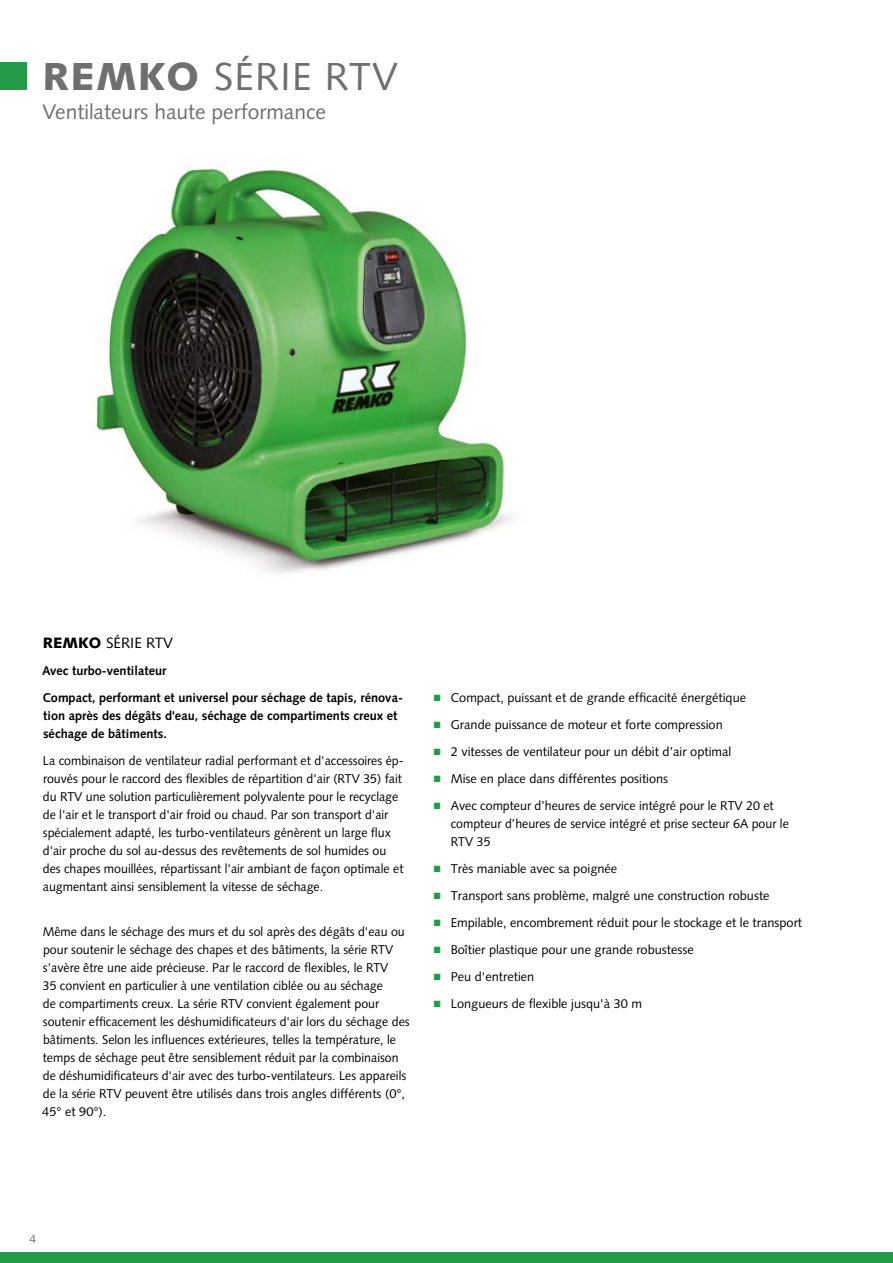
<style>
.page{position:relative;width:893px;height:1263px;background:#fff}
.page>*{position:absolute;margin:0;border:0;box-sizing:border-box;transform-origin:0 0}
.Headline{font:39px "Syntax LT Std";letter-spacing:.03em;color:#706f6f}
.Subheadline{font:21px "Syntax LT Std";color:#706f6f}
.Fliesstext_Headline{font:15px "Syntax LT Std";color:#000}
.Fliesstext{font:12.75px/18px "Syntax LT Std";color:#000}
.Fliesstext_Subheadli{font:700 12.75px/18px "Syntax LT Std";color:#000}
.t1{font:12px "Syntax LT Std";color:#706f6f}
.s1{font-weight:900}
.s2{color:#239c49}
</style>
<div class="page">
<div style="left:0;top:1252px;width:893px;height:11px;background:#239c49"></div>
<div style="left:0;top:62px;width:27px;height:27px;background:#239c49"></div>
<img style="left:95px;top:167px;width:416px;height:406px">
<p class="Headline" style="left:43px;top:53px;width:357px"><span class="s1">REMKO</span> SÉRIE RTV</p>
<p class="Subheadline" style="left:43px;top:99px;width:285px">Ventilateurs haute performance</p>
<p class="Fliesstext_Headline" style="left:43px;top:634px;width:132px"><span class="s1">REMKO</span> SÉRIE RTV</p>
<p class="Fliesstext_Subheadli" style="left:42px;top:662px;width:126px">Avec turbo-ventilateur</p>
<p class="Fliesstext_Subheadli" style="left:42px;top:689px;width:362px">Compact, performant et universel pour séchage de tapis, rénova&shy;tion après des dégâts d'eau, séchage de compartiments creux et séchage de bâtiments.</p>
<p class="Fliesstext" style="left:43px;top:752px;width:362px">La combinaison de ventilateur radial performant et d'accessoires ép&shy;rouvés pour le raccord des flexibles de répartition d'air (RTV 35) fait du RTV une solution particulièrement polyvalente pour le recyclage de l'air et le transport d'air froid ou chaud. Par son transport d'air spécialement adapté, les turbo-ventilateurs génèrent un large flux d'air proche du sol au-dessus des revêtements de sol humides ou des chapes mouillées, répartissant l'air ambiant de façon optimale et augmentant ainsi sensiblement la vitesse de séchage.</p>
<p class="Fliesstext" style="left:42px;top:923px;width:369px">Même dans le séchage des murs et du sol après des dégâts d'eau ou pour soutenir le séchage des chapes et des bâtiments, la série RTV s'avère être une aide précieuse. Par le raccord de flexibles, le RTV<br>35 convient en particulier à une ventilation ciblée ou au séchage<br>de compartiments creux. La série RTV convient également pour soutenir efficacement les déshumidificateurs d'air lors du séchage des bâtiments. Selon les influences extérieures, telles la température, le temps de séchage peut être sensiblement réduit par la combinaison de déshumidificateurs d'air avec des turbo-ventilateurs. Les appareils de la série RTV peuvent être utilisés dans trois angles différents (0°, 45° et 90°).</p>
<p class="Fliesstext" style="left:434px;top:689px;width:314px"><span class="s2">■</span> Compact, puissant et de grande efficacité énergétique</p>
<p class="Fliesstext" style="left:434px;top:716px;width:291px"><span class="s2">■</span> Grande puissance de moteur et forte compression</p>
<p class="Fliesstext" style="left:434px;top:743px;width:299px"><span class="s2">■</span> 2 vitesses de ventilateur pour un débit d’air optimal</p>
<p class="Fliesstext" style="left:434px;top:770px;width:236px"><span class="s2">■</span> Mise en place dans différentes positions</p>
<p class="Fliesstext" style="left:451px;top:797px;width:340px;text-indent:-17px"><span class="s2">■</span> Avec compteur d’heures de service intégré pour le RTV 20 et compteur d’heures de service intégré et prise secteur 6A pour le<br>RTV 35</p>
<p class="Fliesstext" style="left:434px;top:860px;width:185px"><span class="s2">■</span> Très maniable avec sa poignée</p>
<p class="Fliesstext" style="left:434px;top:887px;width:337px"><span class="s2">■</span> Transport sans problème, malgré une construction robuste</p>
<p class="Fliesstext" style="left:434px;top:914px;width:370px"><span class="s2">■</span> Empilable, encombrement réduit pour le stockage et le transport</p>
<p class="Fliesstext" style="left:434px;top:941px;width:262px"><span class="s2">■</span> Boîtier plastique pour une grande robustesse</p>
<p class="Fliesstext" style="left:434px;top:968px;width:102px"><span class="s2">■</span> Peu d'entretien</p>
<p class="Fliesstext" style="left:434px;top:995px;width:210px"><span class="s2">■</span> Longueurs de flexible jusqu'à 30 m</p>
<p class="t1" style="left:29px;top:1231px;width:8px">4</p>
</div>
